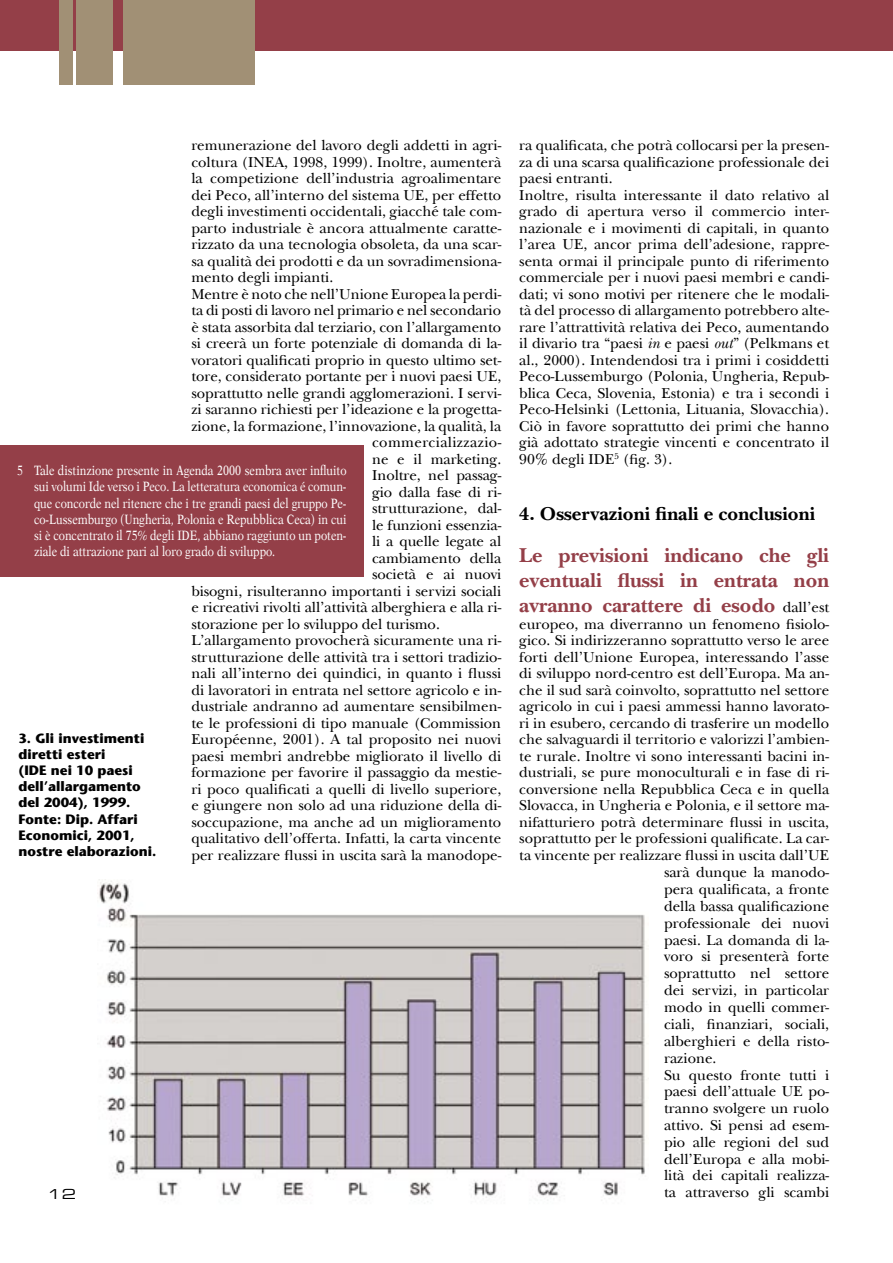
<style>
.page{position:relative;width:893px;height:1263px;background:#fff}
.page>*{position:absolute;margin:0;border:0;box-sizing:border-box;transform-origin:0 0}
.t1{font:700 21px/25.2px "New Baskerville";color:#943f48;text-align:justify}
.t2{font:700 19.5px "New Baskerville";color:#000}
.t3{font:15px/16.5px "New Baskerville";color:#000}
.t4{font:15px "New Baskerville";letter-spacing:.02em;color:#000}
.t5{font:13.5px/16.2px "New Aster";color:#fff;text-align:justify;scale:.8 1}
.t6{font:700 13.5px/16.2px "Stone Sans";color:#000}
.t7{font:13.5px "Eurostile Extended Two";color:#000;scale:1.11 1}
.s1{font-style:italic}
.s2{font-weight:400;font-size:15px;color:#000}
</style>
<div class="page">
<div style="left:0;top:0;width:893px;height:51px;background:#943f48"></div>
<div style="left:77px;top:0;width:36px;height:85px;background:#a19075"></div>
<div style="left:123px;top:0;width:132px;height:85px;background:#a19075"></div>
<div style="left:60px;top:0;width:13px;height:85px;background:#a19075"></div>
<img style="left:99px;top:881px;width:550px;height:321px">
<div style="left:0;top:445px;width:364px;height:132px;background:#943f48"></div>
<p class="t3" style="left:191px;top:137px;width:311px">remunerazione del lavoro degli addetti in agri-</p>
<p class="t3" style="left:191px;top:153px;width:311px">coltura (INEA, 1998, 1999). Inoltre, aumenterà</p>
<p class="t3" style="left:191px;top:170px;width:311px">la competizione dell’industria agroalimentare</p>
<p class="t3" style="left:191px;top:186px;width:311px">dei Peco, all’interno del sistema UE, per effetto</p>
<p class="t3" style="left:191px;top:203px;width:311px">degli investimenti occidentali, giacché tale com-</p>
<p class="t3" style="left:191px;top:219px;width:311px">parto industriale è ancora attualmente caratte-</p>
<p class="t3" style="left:191px;top:236px;width:311px">rizzato da una tecnologia obsoleta, da una scar-</p>
<p class="t3" style="left:191px;top:252px;width:311px">sa qualità dei prodotti e da un sovradimensiona-</p>
<p class="t3" style="left:191px;top:269px;width:143px">mento degli impianti.</p>
<p class="t3" style="left:191px;top:285px;width:311px">Mentre è noto che nell’Unione Europea la perdi-</p>
<p class="t3" style="left:191px;top:302px;width:311px">ta di posti di lavoro nel primario e nel secondario</p>
<p class="t3" style="left:191px;top:318px;width:311px">è stata assorbita dal terziario, con l’allargamento</p>
<p class="t3" style="left:191px;top:335px;width:311px">si creerà un forte potenziale di domanda di la-</p>
<p class="t3" style="left:191px;top:351px;width:311px">voratori qualificati proprio in questo ultimo set-</p>
<p class="t3" style="left:191px;top:368px;width:311px">tore, considerato portante per i nuovi paesi UE,</p>
<p class="t3" style="left:191px;top:384px;width:311px">soprattutto nelle grandi agglomerazioni. I servi-</p>
<p class="t3" style="left:191px;top:401px;width:311px">zi saranno richiesti per l’ideazione e la progetta-</p>
<p class="t3" style="left:191px;top:417px;width:311px">zione, la formazione, l’innovazione, la qualità, la</p>
<p class="t4" style="left:372px;top:433px;width:131px">commercializzazio-</p>
<p class="t3" style="left:372px;top:450px;width:131px">ne e il marketing.</p>
<p class="t3" style="left:372px;top:467px;width:131px">Inoltre, nel passag-</p>
<p class="t3" style="left:372px;top:483px;width:131px">gio dalla fase di ri-</p>
<p class="t3" style="left:372px;top:500px;width:131px">strutturazione, dal-</p>
<p class="t3" style="left:372px;top:516px;width:131px">le funzioni essenzia-</p>
<p class="t3" style="left:372px;top:533px;width:131px">li a quelle legate al</p>
<p class="t3" style="left:372px;top:549px;width:131px">cambiamento della</p>
<p class="t3" style="left:372px;top:566px;width:131px">società e ai nuovi</p>
<p class="t3" style="left:191px;top:582px;width:311px">bisogni, risulteranno importanti i servizi sociali</p>
<p class="t3" style="left:191px;top:599px;width:311px">e ricreativi rivolti all’attività alberghiera e alla ri-</p>
<p class="t3" style="left:191px;top:615px;width:250px">storazione per lo sviluppo del turismo.</p>
<p class="t3" style="left:191px;top:632px;width:311px">L’allargamento provocherà sicuramente una ri-</p>
<p class="t3" style="left:191px;top:648px;width:311px">strutturazione delle attività tra i settori tradizio-</p>
<p class="t3" style="left:191px;top:665px;width:311px">nali all’interno dei quindici, in quanto i flussi</p>
<p class="t3" style="left:191px;top:681px;width:311px">di lavoratori in entrata nel settore agricolo e in-</p>
<p class="t3" style="left:191px;top:698px;width:311px">dustriale andranno ad aumentare sensibilmen-</p>
<p class="t3" style="left:191px;top:714px;width:311px">te le professioni di tipo manuale (Commission</p>
<p class="t3" style="left:191px;top:731px;width:311px">Européenne, 2001). A tal proposito nei nuovi</p>
<p class="t3" style="left:191px;top:747px;width:311px">paesi membri andrebbe migliorato il livello di</p>
<p class="t3" style="left:191px;top:764px;width:311px">formazione per favorire il passaggio da mestie-</p>
<p class="t3" style="left:191px;top:780px;width:311px">ri poco qualificati a quelli di livello superiore,</p>
<p class="t3" style="left:191px;top:797px;width:311px">e giungere non solo ad una riduzione della di-</p>
<p class="t3" style="left:191px;top:813px;width:311px">soccupazione, ma anche ad un miglioramento</p>
<p class="t3" style="left:191px;top:830px;width:311px">qualitativo dell’offerta. Infatti, la carta vincente</p>
<p class="t3" style="left:191px;top:846px;width:311px">per realizzare flussi in uscita sarà la manodope-</p>
<p class="t5" style="left:34px;top:462px;width:392px;text-indent:-17px">5 Tale distinzione presente in Agenda 2000 sembra aver influito sui volumi Ide verso i Peco. La letteratura economica é comun&shy;que concorde nel ritenere che i tre grandi paesi del gruppo Pe&shy;co-Lussemburgo (Ungheria, Polonia e Repubblica Ceca) in cui si è concentrato il 75% degli IDE, abbiano raggiunto un poten&shy;ziale di attrazione pari al loro grado di sviluppo.</p>
<p class="t6" style="left:18px;top:729px;width:139px">3. Gli investimenti diretti esteri<br>(IDE nei 10 paesi dell’allargamento del 2004), 1999.<br>Fonte: Dip. Affari<br>Economici, 2001, nostre elaborazioni.</p>
<p class="t7" style="left:47px;top:1185px;width:28px">12</p>
<p class="t3" style="left:519px;top:137px;width:311px">ra qualificata, che potrà collocarsi per la presen&shy;za di una scarsa qualificazione professionale dei paesi entranti.<br>Inoltre, risulta interessante il dato relativo al grado di apertura verso il commercio inter&shy;nazionale e i movimenti di capitali, in quanto l’area UE, ancor prima dell’adesione, rappre&shy;senta ormai il principale punto di riferimento commerciale per i nuovi paesi membri e candi&shy;dati; vi sono motivi per ritenere che le modali&shy;tà del processo di allargamento potrebbero alte&shy;rare l’attrattività relativa dei Peco, aumentando il divario tra “paesi <span class="s1">in</span> e paesi <span class="s1">out</span>” (Pelkmans et al., 2000). Intendendosi tra i primi i cosiddetti Peco-Lussemburgo (Polonia, Ungheria, Repub&shy;blica Ceca, Slovenia, Estonia) e tra i secondi i Peco-Helsinki (Lettonia, Lituania, Slovacchia).<br>Ciò in favore soprattutto dei primi che hanno già adottato strategie vincenti e concentrato il 90% degli IDE<sup>5</sup> (fig. 3).</p>
<h2 class="t2" style="left:519px;top:502px;width:297px">4. Osservazioni finali e conclusioni</h2>
<h1 class="t1" style="left:519px;top:542px;width:311px">Le previsioni indicano che gli eventuali flussi in entrata non avranno carattere di esodo <span class="s2">dall’est</span></h1>
<p class="t3" style="left:519px;top:615px;width:311px">europeo, ma diverranno un fenomeno fisiolo-</p>
<p class="t3" style="left:519px;top:632px;width:311px">gico. Si indirizzeranno soprattutto verso le aree</p>
<p class="t3" style="left:519px;top:648px;width:311px">forti dell’Unione Europea, interessando l’asse</p>
<p class="t3" style="left:519px;top:665px;width:311px">di sviluppo nord-centro est dell’Europa. Ma an-</p>
<p class="t3" style="left:519px;top:681px;width:311px">che il sud sarà coinvolto, soprattutto nel settore</p>
<p class="t3" style="left:519px;top:698px;width:311px">agricolo in cui i paesi ammessi hanno lavorato-</p>
<p class="t3" style="left:519px;top:714px;width:311px">ri in esubero, cercando di trasferire un modello</p>
<p class="t3" style="left:519px;top:731px;width:311px">che salvaguardi il territorio e valorizzi l’ambien-</p>
<p class="t3" style="left:519px;top:747px;width:311px">te rurale. Inoltre vi sono interessanti bacini in-</p>
<p class="t3" style="left:519px;top:764px;width:311px">dustriali, se pure monoculturali e in fase di ri-</p>
<p class="t3" style="left:519px;top:780px;width:311px">conversione nella Repubblica Ceca e in quella</p>
<p class="t3" style="left:519px;top:797px;width:311px">Slovacca, in Ungheria e Polonia, e il settore ma-</p>
<p class="t3" style="left:519px;top:813px;width:311px">nifatturiero potrà determinare flussi in uscita,</p>
<p class="t3" style="left:519px;top:830px;width:311px">soprattutto per le professioni qualificate. La car-</p>
<p class="t3" style="left:519px;top:847px;width:311px">ta vincente per realizzare flussi in uscita dall’UE</p>
<p class="t3" style="left:664px;top:864px;width:167px">sarà dunque la manodo-</p>
<p class="t3" style="left:664px;top:881px;width:167px">pera qualificata, a fronte</p>
<p class="t3" style="left:664px;top:897px;width:167px">della bassa qualificazione</p>
<p class="t3" style="left:664px;top:914px;width:167px">professionale dei nuovi</p>
<p class="t3" style="left:664px;top:931px;width:167px">paesi. La domanda di la-</p>
<p class="t3" style="left:664px;top:948px;width:167px">voro si presenterà forte</p>
<p class="t3" style="left:664px;top:965px;width:167px">soprattutto nel settore</p>
<p class="t3" style="left:664px;top:982px;width:167px">dei servizi, in particolar</p>
<p class="t3" style="left:664px;top:999px;width:167px">modo in quelli commer-</p>
<p class="t3" style="left:664px;top:1016px;width:167px">ciali, finanziari, sociali,</p>
<p class="t3" style="left:664px;top:1032px;width:167px">alberghieri e della risto-</p>
<p class="t3" style="left:664px;top:1049px;width:54px">razione.</p>
<p class="t3" style="left:664px;top:1066px;width:167px">Su questo fronte tutti i</p>
<p class="t3" style="left:664px;top:1083px;width:167px">paesi dell’attuale UE po-</p>
<p class="t3" style="left:664px;top:1100px;width:167px">tranno svolgere un ruolo</p>
<p class="t3" style="left:664px;top:1117px;width:167px">attivo. Si pensi ad esem-</p>
<p class="t3" style="left:664px;top:1134px;width:167px">pio alle regioni del sud</p>
<p class="t3" style="left:664px;top:1151px;width:167px">dell’Europa e alla mobi-</p>
<p class="t3" style="left:664px;top:1167px;width:167px">lità dei capitali realizza-</p>
<p class="t3" style="left:664px;top:1184px;width:167px">ta attraverso gli scambi</p>
</div>
